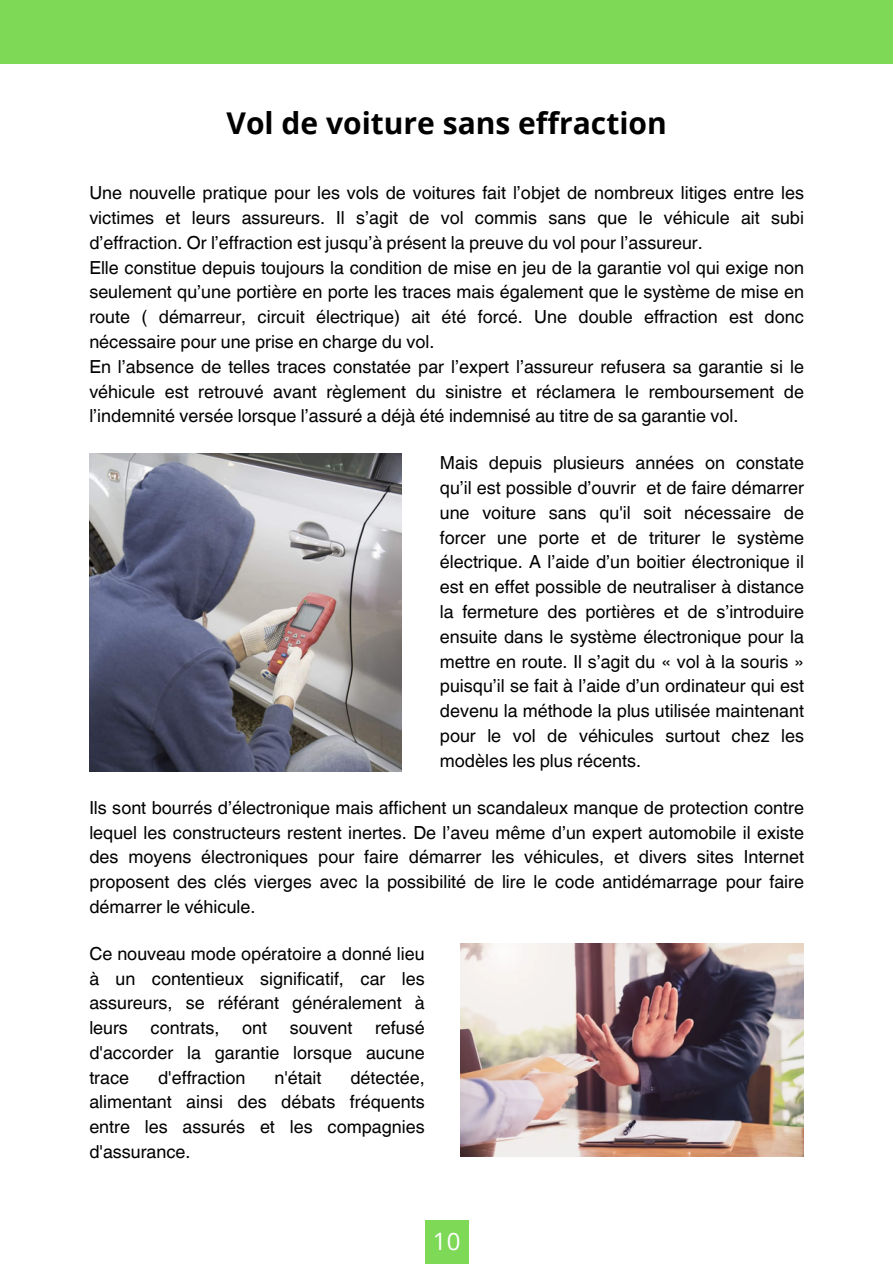
<style>
.page{position:relative;width:893px;height:1264px;background:#fff}
.page>*{position:absolute;margin:0;border:0;box-sizing:border-box;transform-origin:0 0}
.t1{font:700 30px "Open Sans";color:#000}
.t2{font:24px "Open Sans";color:#fff}
.t3{font:18px/24.8px "Helvetica World";color:#000;text-align:justify}
</style>
<div class="page">
<div style="left:0;top:0;width:892px;height:64px;background:#7ed957"></div>
<div style="left:425px;top:1219px;width:43px;height:44px;background:#7ed957"></div>
<img style="left:89px;top:453px;width:312px;height:318px">
<img style="left:460px;top:943px;width:343px;height:213px">
<p class="t1" style="left:226px;top:102px;width:442px">Vol de voiture sans effraction</p>
<p class="t3" style="left:89px;top:181px;width:716px">Une nouvelle pratique pour les vols de voitures fait l’objet de nombreux litiges entre les victimes et leurs assureurs. Il s’agit de vol commis sans que le véhicule ait subi d’effraction. Or l’effraction est jusqu’à présent la preuve du vol pour l’assureur.</p>
<p class="t3" style="left:89px;top:255px;width:716px">Elle constitue depuis toujours la condition de mise en jeu de la garantie vol qui exige non seulement qu’une portière en porte les traces mais également que le système de mise en route ( démarreur, circuit électrique) ait été forcé. Une double effraction est donc nécessaire pour une prise en charge du vol.</p>
<p class="t3" style="left:89px;top:354px;width:716px">En l’absence de telles traces constatée par l’expert l’assureur refusera sa garantie si le véhicule est retrouvé avant règlement du sinistre et réclamera le remboursement de l’indemnité versée lorsque l’assuré a déjà été indemnisé au titre de sa garantie vol.</p>
<p class="t3" style="left:440px;top:451px;width:366px">Mais depuis plusieurs années on constate qu’il est possible d’ouvrir et de faire démarrer une voiture sans qu'il soit nécessaire de forcer une porte et de triturer le système électrique. A l’aide d’un boitier électronique il est en effet possible de neutraliser à distance la fermeture des portières et de s’introduire ensuite dans le système électronique pour la mettre en route. Il s’agit du « vol à la souris » puisqu’il se fait à l’aide d’un ordinateur qui est devenu la méthode la plus utilisée maintenant pour le vol de véhicules surtout chez les modèles les plus récents.</p>
<p class="t3" style="left:89px;top:795px;width:716px">Ils sont bourrés d’électronique mais affichent un scandaleux manque de protection contre lequel les constructeurs restent inertes. De l’aveu même d’un expert automobile il existe des moyens électroniques pour faire démarrer les véhicules, et divers sites Internet proposent des clés vierges avec la possibilité de lire le code antidémarrage pour faire démarrer le véhicule.</p>
<p class="t3" style="left:89px;top:941px;width:337px">Ce nouveau mode opératoire a donné lieu à un contentieux significatif, car les assureurs, se référant généralement à leurs</p>
<p class="t3" style="left:89px;top:1015px;width:337px;text-indent:286px">refusé d'accorder la garantie lorsque aucune trace</p>
<p class="t3" style="left:151px;top:1015px;width:70px">contrats,</p>
<p class="t3" style="left:242px;top:1015px;width:26px">ont</p>
<p class="t3" style="left:290px;top:1015px;width:64px">souvent</p>
<p class="t3" style="left:89px;top:1065px;width:337px;text-indent:261px">détectée, alimentant ainsi des débats fréquents entre les assurés et les compagnies d'assurance.</p>
<p class="t3" style="left:158px;top:1065px;width:89px">d'effraction</p>
<p class="t3" style="left:274px;top:1065px;width:49px">n'était</p>
<p class="t2" style="left:433px;top:1224px;width:29px">10</p>
</div>
